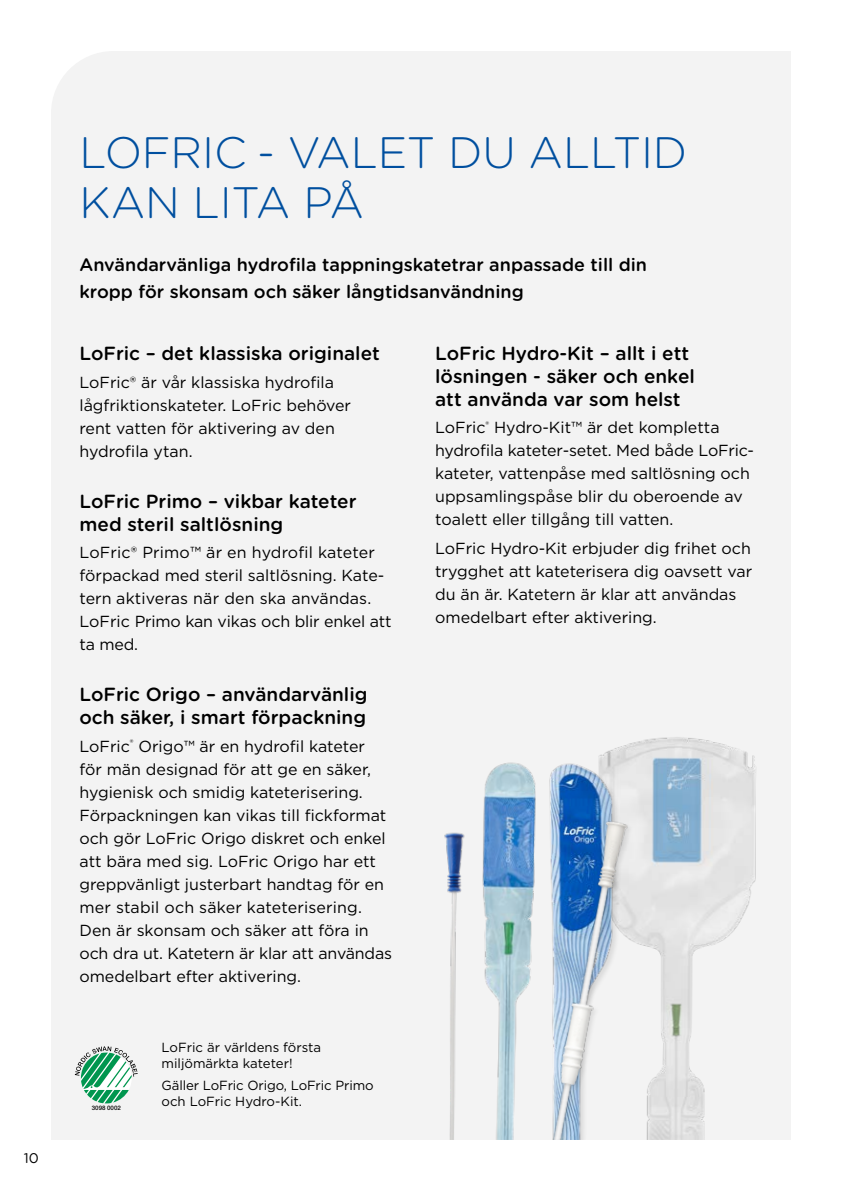
<style>
.page{position:relative;width:842px;height:1191px;background:#fff}
.page>*{position:absolute;margin:0;border:0;box-sizing:border-box;transform-origin:0 0}
.Heading_1{font:300 44px/50px "Gotham Rounded";letter-spacing:-.005em;color:#004f9f}
.Heading_3{font:500 19px/22.8px "Gotham Rounded";color:#000}
.Lead_copy{font:500 18px/27px "Gotham Rounded";color:#000}
.CONTENT_Gotham_book{font:16px/23px "Gotham";color:#000}
.t1{font:14px "Gotham Rounded";color:#000}
.Bildtext_instruktion{font:13.2px/16px "Gotham";color:#000}
.t2{font:500 6.2px "Helvetica Neue LT Std";color:#000}
</style>
<div class="page">
<div style="left:51px;top:51px;width:740px;height:1089px;background:#f3f3f3"></div>
<img style="left:574px;top:697px;width:205px;height:443px">
<img style="left:434px;top:830px;width:31px;height:310px">
<img style="left:465px;top:748px;width:60px;height:392px">
<img style="left:525px;top:737px;width:114px;height:61px">
<div style="left:496px;top:820px;width:139px;height:320px;background:#000;opacity:.1"></div>
<img style="left:519px;top:798px;width:132px;height:342px">
<svg style="left:75px;top:1046px;width:63px;height:57px"></svg>
<p class="t1" style="left:24px;top:1148px;width:17px">10</p>
<p class="Heading_1" style="left:79px;top:125px;width:609px">LOFRIC - VALET DU ALLTID<br>KAN LITA PÅ</p>
<p class="Lead_copy" style="left:79px;top:250px;width:569px">Användarvänliga hydrofila tappningskatetrar anpassade till din kropp för skonsam och säker långtidsanvändning</p>
<p class="Heading_3" style="left:79px;top:341px;width:302px">LoFric – det klassiska originalet</p>
<p class="CONTENT_Gotham_book" style="left:79px;top:370px;width:273px">LoFric® är vår klassiska hydrofila lågfriktionskateter. LoFric behöver rent vatten för aktivering av den hydrofila ytan.</p>
<p class="Heading_3" style="left:79px;top:489px;width:279px">LoFric Primo – vikbar kateter med steril saltlösning</p>
<p class="CONTENT_Gotham_book" style="left:79px;top:540px;width:314px">LoFric® Primo™ är en hydrofil kateter förpackad med steril saltlösning. Kate&shy;tern aktiveras när den ska användas.<br>LoFric Primo kan vikas och blir enkel att ta med.</p>
<p class="Heading_3" style="left:79px;top:682px;width:290px">LoFric Origo – användarvänlig och säker, i smart förpackning</p>
<p class="CONTENT_Gotham_book" style="left:79px;top:734px;width:314px">LoFric<sup>®</sup> Origo™ är en hydrofil kateter<br>för män designad för att ge en säker, hygienisk och smidig kateterisering.<br>Förpackningen kan vikas till fickformat och gör LoFric Origo diskret och enkel att bära med sig. LoFric Origo har ett greppvänligt justerbart handtag för en mer stabil och säker kateterisering.<br>Den är skonsam och säker att föra in och dra ut. Katetern är klar att användas omedelbart efter aktivering.</p>
<p class="t2" style="left:92px;top:1104px;width:30px">3098 0002</p>
<p class="Bildtext_instruktion" style="left:162px;top:1039px;width:161px">LoFric är världens första miljömärkta kateter!</p>
<p class="Bildtext_instruktion" style="left:162px;top:1077px;width:213px">Gäller LoFric Origo, LoFric Primo och LoFric Hydro-Kit.</p>
<p class="Heading_3" style="left:435px;top:341px;width:261px">LoFric Hydro-Kit – allt i ett lösningen - säker och enkel att använda var som helst</p>
<p class="CONTENT_Gotham_book" style="left:435px;top:416px;width:318px">LoFric<sup>®</sup> Hydro-Kit™ är det kompletta hydrofila kateter-setet. Med både LoFric&shy;kateter, vattenpåse med saltlösning och uppsamlingspåse blir du oberoende av toalett eller tillgång till vatten.</p>
<p class="CONTENT_Gotham_book" style="left:435px;top:536px;width:319px">LoFric Hydro-Kit erbjuder dig frihet och trygghet att kateterisera dig oavsett var du än är. Katetern är klar att användas omedelbart efter aktivering.</p>
</div>
